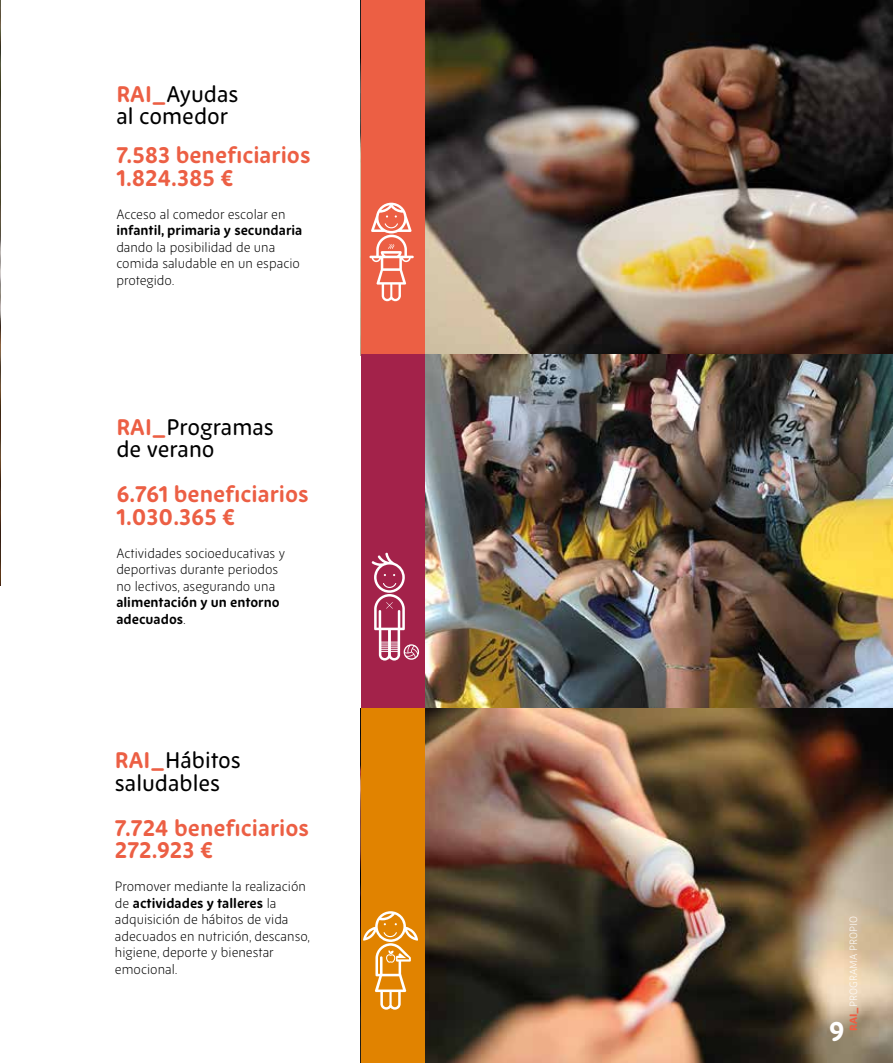
<style>
.page{position:relative;width:893px;height:1063px;background:#fff}
.page>*{position:absolute;margin:0;border:0;box-sizing:border-box;transform-origin:0 0}
.t1{font:700 27px "Zen New";color:#fff}
.t2{font:700 22.5px/22.5px "Zen New";color:#ec5f44}
.t3{font:500 22.5px/22.5px "Zen New";color:#000}
.t4{font:300 13.5px/16.5px "Zen New";color:#000}
.t5{font:700 13.5px/16.5px "Zen New";color:#000}
.t6{font:300 10.5px "Zen New";letter-spacing:.01em;color:#fff}
.s1{font-weight:700;color:#ec5f44}
.s2{font-weight:300}
.s3{font-weight:700}
.s4{font-weight:800;color:#ec5f44}
</style>
<div class="page">
<img style="left:424px;top:0;width:469px;height:354px">
<img style="left:424px;top:354px;width:469px;height:355px">
<div style="left:361px;top:354px;width:63px;height:355px;background:#a3224a"></div>
<svg style="left:372px;top:553px;width:47px;height:108px"></svg>
<img style="left:424px;top:709px;width:469px;height:354px">
<img style="left:0;top:0;width:1px;height:585px">
<div style="left:361px;top:709px;width:63px;height:354px;background:#e18300"></div>
<div style="left:361px;top:0;width:63px;height:354px;background:#ec5f44"></div>
<svg style="left:369px;top:203px;width:45px;height:98px"></svg>
<svg style="left:363px;top:911px;width:55px;height:99px"></svg>
<h2 class="t3" style="left:116px;top:83px;width:124px"><span class="s1">RAI_</span>Ayudas al comedor</h2>
<h2 class="t2" style="left:116px;top:144px;width:196px">7.583 beneficiarios<br>1.824.385 €</h2>
<p class="t4" style="left:116px;top:206px;width:171px">Acceso al comedor escolar en</p>
<p class="t5" style="left:116px;top:222px;width:188px">infantil, primaria y secundaria</p>
<p class="t4" style="left:116px;top:239px;width:185px">dando la posibilidad de una comida saludable en un espacio protegido.</p>
<h2 class="t3" style="left:116px;top:416px;width:159px"><span class="s1">RAI_</span>Programas de verano</h2>
<h2 class="t2" style="left:116px;top:483px;width:194px">6.761 beneficiarios<br>1.030.365 €</h2>
<p class="t4" style="left:116px;top:545px;width:170px">Actividades socioeducativas y deportivas durante periodos no lectivos, asegurando una</p>
<p class="t5" style="left:116px;top:594px;width:165px">alimentación y un entorno adecuados<span class="s2">.</span></p>
<h2 class="t3" style="left:115px;top:749px;width:127px"><span class="s1">RAI_</span>Hábitos saludables</h2>
<h2 class="t2" style="left:115px;top:817px;width:196px">7.724 beneficiarios<br>272.923 €</h2>
<p class="t4" style="left:115px;top:878px;width:197px">Promover mediante la realización de <span class="s3">actividades y talleres</span> la adquisición de hábitos de vida adecuados en nutrición, descanso, higiene, deporte y bienestar emocional.</p>
<p class="t6" style="left:848px;top:1031px;width:117px;rotate:-90deg"><span class="s4">RAI_</span>PROGRAMA PROPIO</p>
<h1 class="t1" style="left:829px;top:1015px;width:17px">9</h1>
</div>
